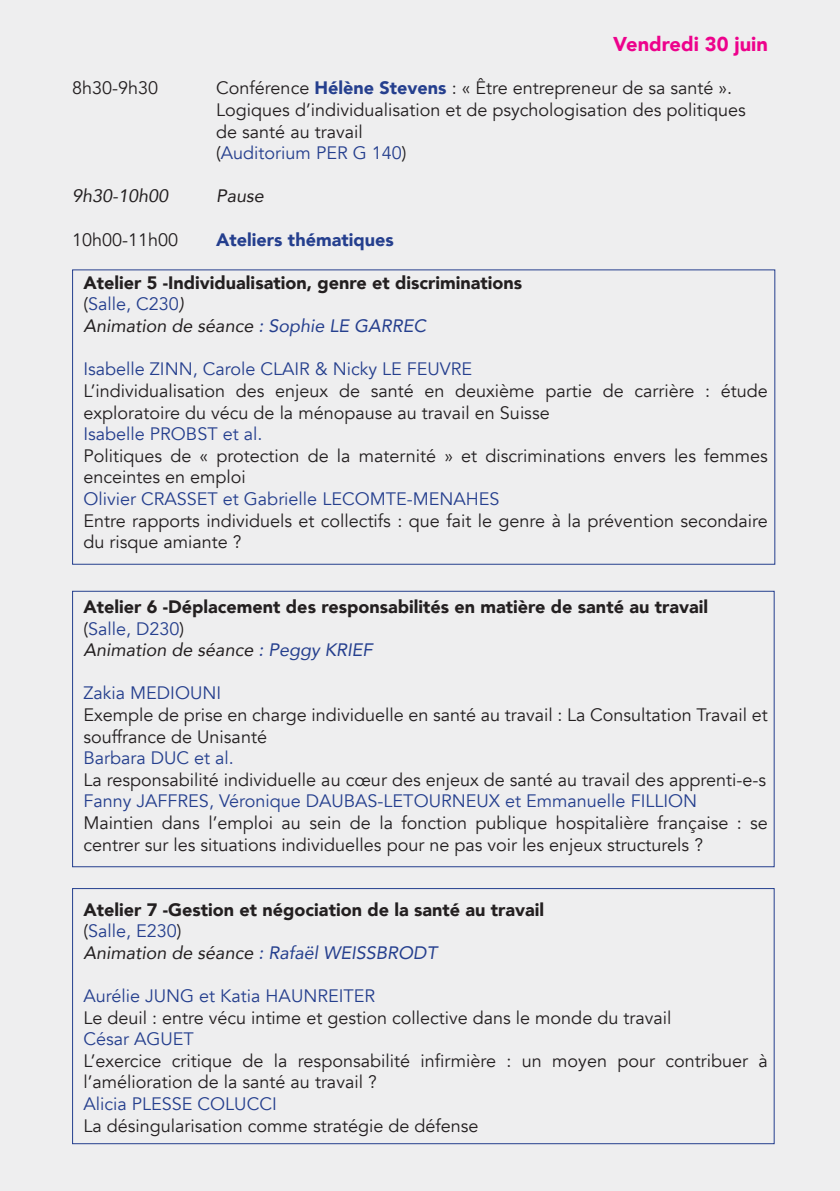
<style>
.page{position:relative;width:840px;height:1191px;background:#fff}
.page>*{position:absolute;margin:0;border:0;box-sizing:border-box;transform-origin:0 0}
.t1{font:900 20px "Avenir";color:#ed028c}
.t2{font:18px/21.6px "Avenir";color:#231f20}
.t3{font:18px "Avenir";color:#253f8e}
.t4{font:900 18px "Avenir";color:#231f20}
.t5{font:italic 18px "Avenir";color:#231f20}
.t6{font:900 18px "Avenir";color:#253f8e}
.s1{font-weight:900;color:#253f8e}
.s2{color:#231f20}
.s3{font-style:italic;color:#231f20}
.s4{color:#253f8e}
</style>
<div class="page">
<div style="left:0;top:0;width:839px;height:1191px;background:#eeeeef"></div>
<div style="left:72px;top:591px;width:702px;height:276px;border:1px solid #253f8e"></div>
<div style="left:72px;top:888px;width:702px;height:256px;border:1px solid #253f8e"></div>
<p class="t1" style="left:613px;top:27px;width:156px">Vendredi 30 juin</p>
<p class="t2" style="left:72px;top:78px;width:88px">8h30-9h30</p>
<p class="t2" style="left:216px;top:78px;width:530px">Conférence <span class="s1">Hélène Stevens</span> : « Être entrepreneur de sa santé ».<br>Logiques d’individualisation et de psychologisation des politiques de santé au travail</p>
<p class="t3" style="left:216px;top:142px;width:192px"><span class="s2">(</span>Auditorium PER G 140<span class="s2">)</span></p>
<p class="t5" style="left:72px;top:185px;width:98px">9h30-10h00</p>
<p class="t5" style="left:216px;top:185px;width:49px">Pause</p>
<p class="t2" style="left:72px;top:229px;width:108px">10h00-11h00</p>
<p class="t6" style="left:216px;top:224px;width:179px">Ateliers thématiques</p>
<p class="t4" style="left:83px;top:267px;width:440px">Atelier 5 -Individualisation, genre et discriminations</p>
<p class="t3" style="left:83px;top:293px;width:102px"><span class="s2">(</span>Salle, C230<span class="s3">)</span></p>
<p class="t5" style="left:83px;top:315px;width:344px">Animation de séance <span class="s4">: Sophie LE GARREC</span></p>
<p class="t3" style="left:83px;top:358px;width:390px">Isabelle ZINN, Carole CLAIR &amp; Nicky LE FEUVRE</p>
<p class="t2" style="left:83px;top:380px;width:685px">L’individualisation des enjeux de santé en deuxième partie de carrière : étude exploratoire du vécu de la ménopause au travail en Suisse</p>
<p class="t3" style="left:83px;top:423px;width:180px">Isabelle PROBST et al.</p>
<p class="t2" style="left:83px;top:445px;width:685px">Politiques de « protection de la maternité » et discriminations envers les femmes enceintes en emploi</p>
<p class="t3" style="left:83px;top:488px;width:417px">Olivier CRASSET et Gabrielle LECOMTE-MENAHES</p>
<p class="t2" style="left:83px;top:510px;width:685px">Entre rapports individuels et collectifs : que fait le genre à la prévention secondaire du risque amiante ?</p>
<p class="t4" style="left:83px;top:591px;width:625px">Atelier 6 -Déplacement des responsabilités en matière de santé au travail</p>
<p class="t3" style="left:83px;top:617px;width:102px"><span class="s2">(</span>Salle, D230<span class="s2">)</span></p>
<p class="t5" style="left:83px;top:639px;width:290px">Animation de séance <span class="s4">: Peggy KRIEF</span></p>
<p class="t3" style="left:83px;top:682px;width:139px">Zakia MEDIOUNI</p>
<p class="t2" style="left:83px;top:704px;width:685px">Exemple de prise en charge individuelle en santé au travail : La Consultation Travail et souffrance de Unisanté</p>
<p class="t3" style="left:83px;top:747px;width:152px">Barbara DUC et al.</p>
<p class="t2" style="left:83px;top:769px;width:683px">La responsabilité individuelle au cœur des enjeux de santé au travail des apprenti-e-s</p>
<p class="t3" style="left:83px;top:790px;width:615px">Fanny JAFFRES, Véronique DAUBAS-LETOURNEUX et Emmanuelle FILLION</p>
<p class="t2" style="left:83px;top:812px;width:685px">Maintien dans l’emploi au sein de la fonction publique hospitalière française : se centrer sur les situations individuelles pour ne pas voir les enjeux structurels ?</p>
<p class="t4" style="left:83px;top:893px;width:462px">Atelier 7 -Gestion et négociation de la santé au travail</p>
<p class="t3" style="left:83px;top:920px;width:100px"><span class="s2">(</span>Salle, E230<span class="s2">)</span></p>
<p class="t5" style="left:83px;top:941px;width:355px">Animation de séance <span class="s4">: Rafaël WEISSBRODT</span></p>
<p class="t3" style="left:83px;top:985px;width:293px">Aurélie JUNG et Katia HAUNREITER</p>
<p class="t2" style="left:83px;top:1007px;width:589px">Le deuil : entre vécu intime et gestion collective dans le monde du travail</p>
<p class="t3" style="left:83px;top:1028px;width:112px">César AGUET</p>
<p class="t2" style="left:83px;top:1050px;width:685px">L’exercice critique de la responsabilité infirmière : un moyen pour contribuer à l’amélioration de la santé au travail ?</p>
<p class="t3" style="left:83px;top:1093px;width:195px">Alicia PLESSE COLUCCI</p>
<p class="t2" style="left:83px;top:1115px;width:396px">La désingularisation comme stratégie de défense</p>
</div>
